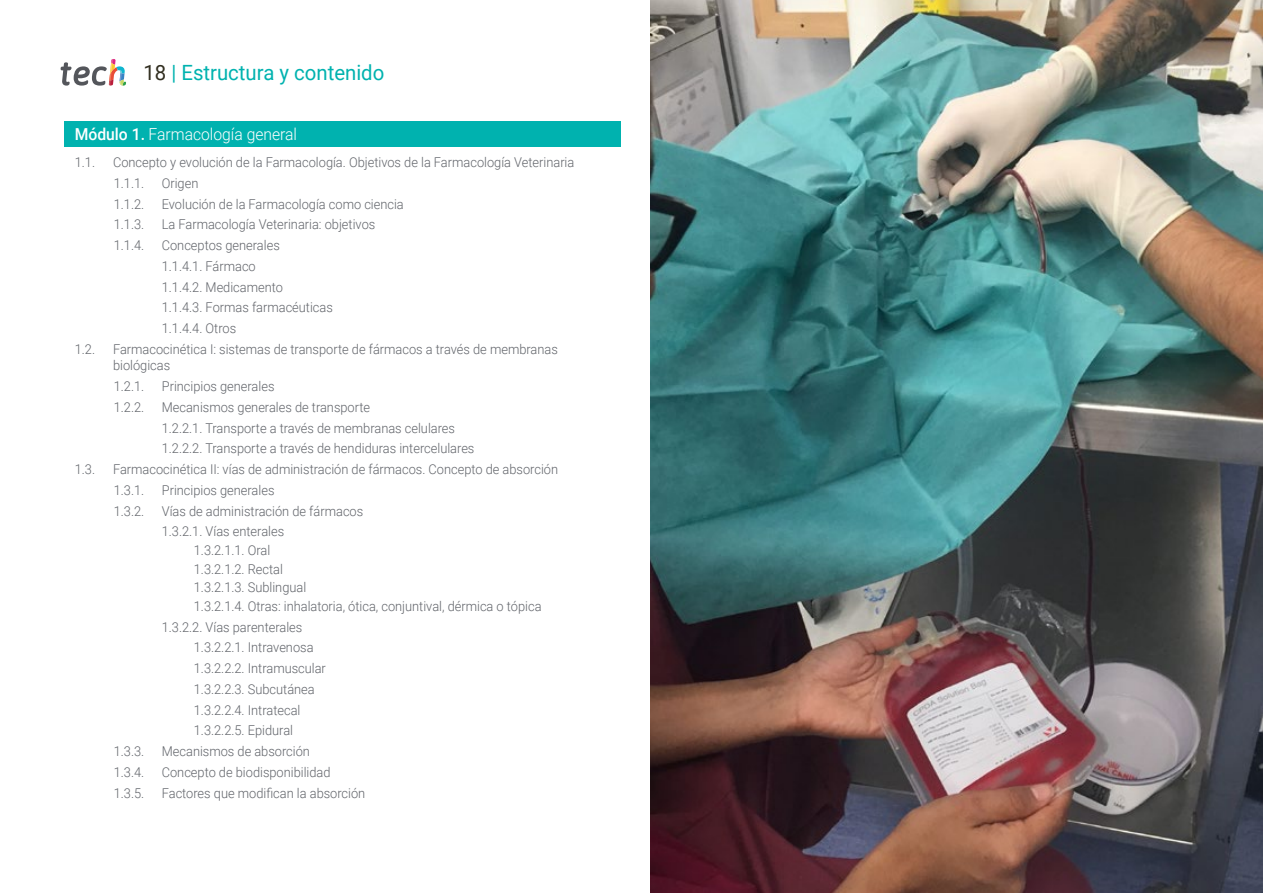
<style>
.page{position:relative;width:1263px;height:893px;background:#fff}
.page>*{position:absolute;margin:0;border:0;box-sizing:border-box;transform-origin:0 0}
.t1{font:21px "Roboto";color:#00b2af}
.t2{font:300 16.5px "Roboto";color:#fff;scale:.95 1}
.t3{font:300 13.5px/20.7px "Roboto";color:#61646a;scale:.95 1}
.s1{color:#312e20}
.s2{font-weight:500}
</style>
<div class="page">
<div style="left:64px;top:121px;width:557px;height:25px;background:#00b2af"></div>
<svg style="left:61px;top:59px;width:65px;height:27px"></svg>
<img style="left:651px;top:0;width:612px;height:893px">
<h1 class="t1" style="left:144px;top:57px;width:242px"><span class="s1">18</span> | Estructura y contenido</h1>
<p class="t2" style="left:75px;top:123px;width:235px"><span class="s2">Módulo 1.</span> Farmacología general</p>
<p class="t3" style="left:75px;top:151px;width:23px">1.1.</p>
<p class="t3" style="left:113px;top:151px;width:487px">Concepto y evolución de la Farmacología. Objetivos de la Farmacología Veterinaria<br>1.1.1.</p>
<p class="t3" style="left:162px;top:172px;width:40px">Origen</p>
<p class="t3" style="left:114px;top:193px;width:34px">1.1.2.</p>
<p class="t3" style="left:162px;top:193px;width:256px">Evolución de la Farmacología como ciencia</p>
<p class="t3" style="left:114px;top:214px;width:34px">1.1.3.</p>
<p class="t3" style="left:162px;top:214px;width:226px">La Farmacología Veterinaria: objetivos</p>
<p class="t3" style="left:114px;top:234px;width:34px">1.1.4.</p>
<p class="t3" style="left:162px;top:234px;width:182px">Conceptos generales<br>1.1.4.1. Fármaco<br>1.1.4.2. Medicamento<br>1.1.4.3. Formas farmacéuticas<br>1.1.4.4. Otros</p>
<p class="t3" style="left:75px;top:338px;width:23px">1.2.</p>
<p class="t3" style="left:113px;top:340px;width:470px;line-height:16.5px">Farmacocinética I: sistemas de transporte de fármacos a través de membranas biológicas</p>
<p class="t3" style="left:114px;top:375px;width:34px">1.2.1.</p>
<p class="t3" style="left:162px;top:375px;width:120px">Principios generales</p>
<p class="t3" style="left:114px;top:396px;width:34px">1.2.2.</p>
<p class="t3" style="left:162px;top:396px;width:331px">Mecanismos generales de transporte<br>1.2.2.1. Transporte a través de membranas celulares<br>1.2.2.2. Transporte a través de hendiduras intercelulares</p>
<p class="t3" style="left:75px;top:458px;width:23px">1.3.</p>
<p class="t3" style="left:113px;top:458px;width:470px">Farmacocinética II: vías de administración de fármacos. Concepto de absorción<br>1.3.1.</p>
<p class="t3" style="left:162px;top:479px;width:120px">Principios generales</p>
<p class="t3" style="left:114px;top:500px;width:34px">1.3.2.</p>
<p class="t3" style="left:162px;top:500px;width:214px">Vías de administración de fármacos<br>1.3.2.1. Vías enterales</p>
<p class="t3" style="left:194px;top:540px;width:367px;line-height:18.6px">1.3.2.1.1. Oral<br>1.3.2.1.2. Rectal<br>1.3.2.1.3. Sublingual<br>1.3.2.1.4. Otras: inhalatoria, ótica, conjuntival, dérmica o tópica</p>
<p class="t3" style="left:194px;top:616px;width:141px;text-indent:-32px">1.3.2.2. Vías parenterales<br>1.3.2.2.1. Intravenosa<br>1.3.2.2.2. Intramuscular<br>1.3.2.2.3. Subcutánea<br>1.3.2.2.4. Intratecal<br>1.3.2.2.5. Epidural</p>
<p class="t3" style="left:114px;top:740px;width:34px">1.3.3.</p>
<p class="t3" style="left:162px;top:740px;width:157px">Mecanismos de absorción</p>
<p class="t3" style="left:114px;top:761px;width:34px">1.3.4.</p>
<p class="t3" style="left:162px;top:761px;width:179px">Concepto de biodisponibilidad</p>
<p class="t3" style="left:114px;top:782px;width:34px">1.3.5.</p>
<p class="t3" style="left:162px;top:782px;width:216px">Factores que modifican la absorción</p>
</div>
